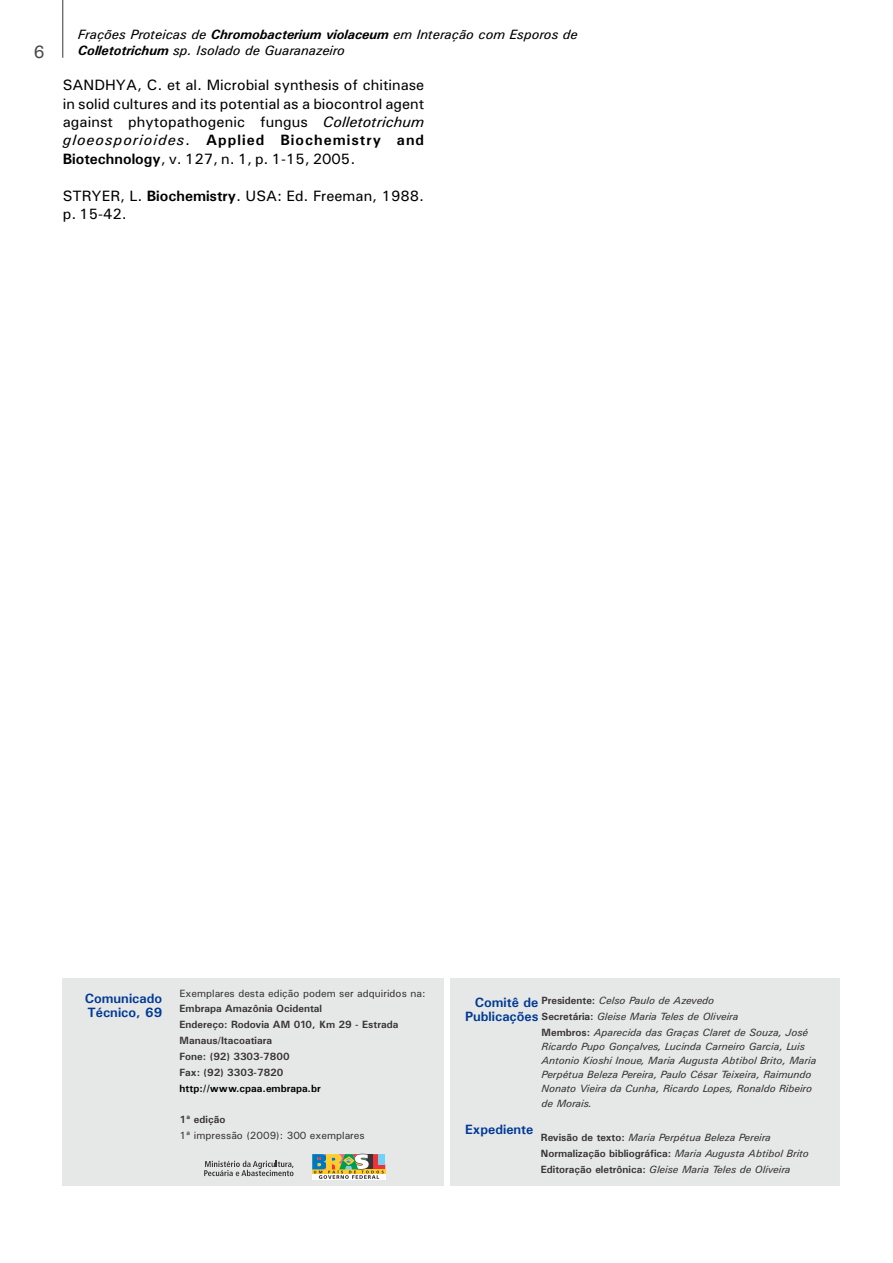
<style>
.page{position:relative;width:893px;height:1263px;background:#fff}
.page>*{position:absolute;margin:0;border:0;box-sizing:border-box;transform-origin:0 0}
.t1{font:500 18px "Univers";color:#4a4a4d}
.t2{font:500 15px/18.3px "Univers";color:#000;text-align:justify}
.t3{font:italic 13.5px/16.6px "Univers";color:#000}
.t4{font:700 13.5px/14px "Univers";color:#003a93}
.t5{font:700 13.5px "Univers";color:#003a96}
.t6{font:italic 10.5px/15.8px "Univers";color:#383336}
.t7{font:700 10.5px/15.8px "Univers";color:#383336}
.t8{font:500 10.5px "Univers";color:#383336}
.t9{font:700 10.5px "Univers";color:#000}
.s1{font-weight:700}
.s2{font-weight:400;font-style:italic}
.s3{font-weight:700;font-style:normal}
</style>
<div class="page">
<div style="left:63px;top:979px;width:381px;height:207px;background:#e6e8e8"></div>
<svg style="left:204px;top:1161px;width:90px;height:15px"></svg>
<svg style="left:312px;top:1154px;width:73px;height:25px;background:#a9a87e"></svg>
<div style="left:450px;top:979px;width:389px;height:207px;background:#e6e8e8"></div>
<hr style="left:62px;top:0;width:1px;height:58px;background:#383336">
<h1 class="t1" style="left:34px;top:45px;width:13px">6</h1>
<p class="t3" style="left:78px;top:27px;width:501px">Frações Proteicas de <span class="s1">Chromobacterium violaceum</span> em Interação com Esporos de<br><span class="s1">Colletotrichum</span> sp. Isolado de Guaranazeiro</p>
<p class="t2" style="left:63px;top:77px;width:363px">SANDHYA, C. et al. Microbial synthesis of chitinase in solid cultures and its potential as a biocontrol agent against phytopathogenic fungus <span class="s2">Colletotrichum gloeosporioides</span>. <span class="s1">Applied Biochemistry and Biotechnology</span>, v. 127, n. 1, p. 1-15, 2005.</p>
<h2 class="t2" style="left:63px;top:188px;width:363px">STRYER, L. <span class="s1">Biochemistry</span>. USA: Ed. Freeman, 1988. p. 15-42.</h2>
<p class="t4" style="left:85px;top:993px;width:79px">Comunicado<br>Técnico, 69</p>
<p class="t8" style="left:180px;top:989px;width:247px">Exemplares desta edição podem ser adquiridos na:</p>
<p class="t4" style="left:465px;top:997px;width:75px;text-align:right">Comitê de<br>Publicações</p>
<p class="t6" style="left:542px;top:993px;width:268px"><span class="s3">Presidente:</span> Celso Paulo de Azevedo<br><span class="s3">Secretária:</span> Gleise Maria Teles de Oliveira<br><span class="s3">Membros:</span> Aparecida das Graças Claret de Souza, José</p>
<p class="t6" style="left:542px;top:1040px;width:276px;line-height:14.2px">Ricardo Pupo Gonçalves, Lucinda Carneiro Garcia, Luis Antonio Kioshi Inoue, Maria Augusta Abtibol Brito, Maria Perpétua Beleza Pereira, Paulo César Teixeira, Raimundo Nonato Vieira da Cunha, Ricardo Lopes, Ronaldo Ribeiro de Morais.</p>
<p class="t7" style="left:180px;top:1002px;width:220px">Embrapa Amazônia Ocidental<br>Endereço: Rodovia AM 010, Km 29 - Estrada<br>Manaus/Itacoatiara<br>Fone: (92) 3303-7800<br>Fax: (92) 3303-7820</p>
<p class="t9" style="left:180px;top:1084px;width:143px">http://www.cpaa.embrapa.br</p>
<p class="t7" style="left:180px;top:1112px;width:47px">1ª edição</p>
<p class="t8" style="left:180px;top:1132px;width:187px">1ª impressão (2009): 300 exemplares</p>
<p class="t5" style="left:465px;top:1125px;width:70px">Expediente</p>
<p class="t6" style="left:541px;top:1131px;width:269px"><span class="s3">Revisão de texto:</span> Maria Perpétua Beleza Pereira<br><span class="s3">Normalização bibliográfica:</span> Maria Augusta Abtibol Brito<br><span class="s3">Editoração eletrônica:</span> Gleise Maria Teles de Oliveira</p>
</div>
